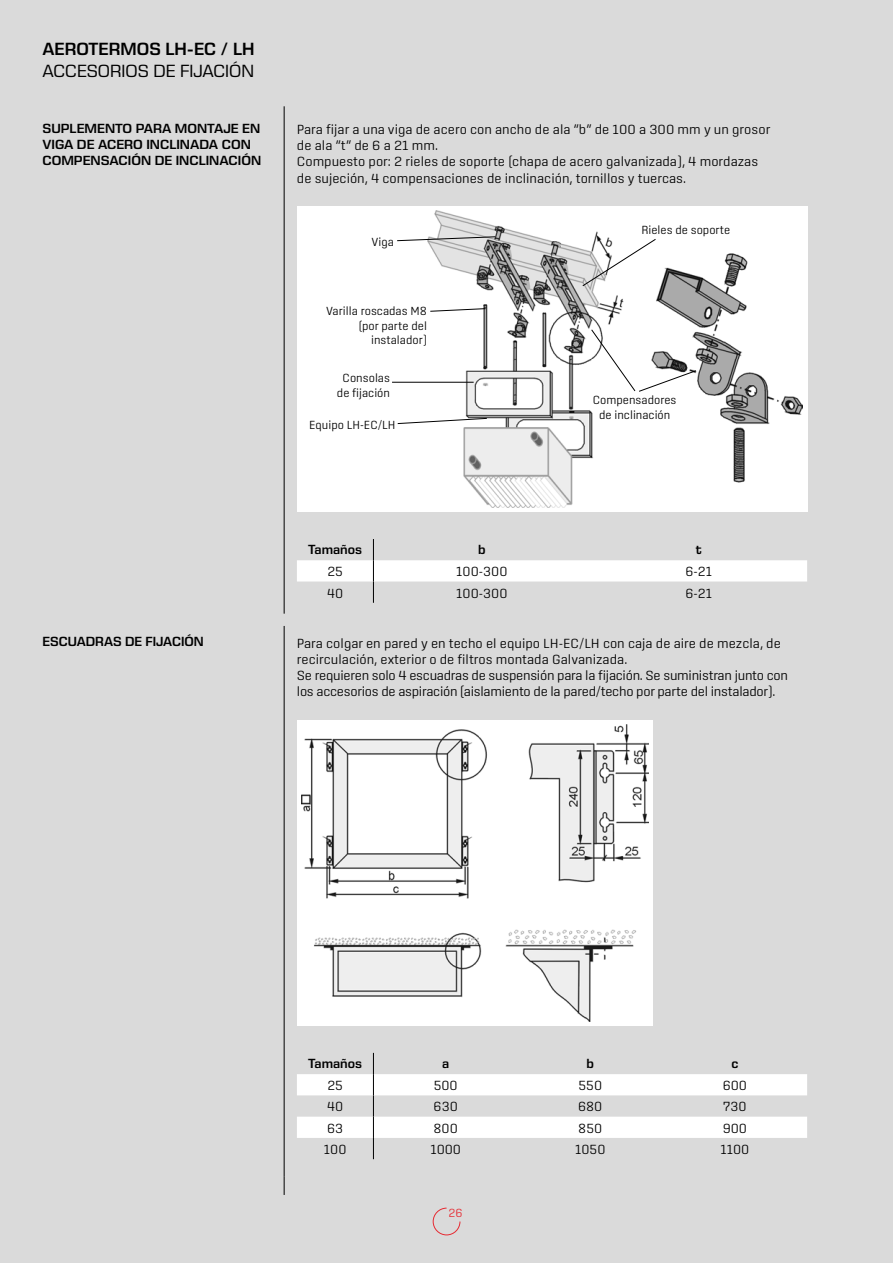
<style>
.page{position:relative;width:893px;height:1263px;background:#dadada}
.page>*{position:absolute;margin:0;border:0;box-sizing:border-box;transform-origin:0 0}
.t1{font:18px "Eurostile Next LT Pro";color:#000}
.t2{font:600 18px "Eurostile Next LT Pro";color:#000}
.t3{font:300 13.5px/16.2px "Center";color:#000}
.t4{font:300 13.5px/16.2px "Center";letter-spacing:-.02em;color:#000}
.t5{font:600 13.5px/16.2px "Eurostile Next LT Pro";color:#000}
.t6{font:300 12px/14.4px "Center";color:#000;text-align:center}
.t7{font:300 12px "Center";color:#e62a32}
</style>
<div class="page">
<svg style="left:432px;top:1207px;width:29px;height:29px"></svg>
<hr style="left:284px;top:106px;width:1px;height:508px;background:#000">
<hr style="left:284px;top:626px;width:1px;height:550px;background:#000">
<svg style="left:284px;top:1176px;width:1px;height:19px"></svg>
<div style="left:297px;top:207px;width:510px;height:305px;background:#fff"></div>
<img style="left:428px;top:211px;width:375px;height:296px">
<svg style="left:591px;top:329px;width:106px;height:63px"></svg>
<svg style="left:582px;top:238px;width:74px;height:49px"></svg>
<svg style="left:397px;top:236px;width:99px;height:5px"></svg>
<hr style="left:392px;top:382px;width:82px;height:1px;background:#000">
<svg style="left:397px;top:418px;width:91px;height:6px"></svg>
<svg style="left:429px;top:308px;width:57px;height:4px"></svg>
<svg style="left:297px;top:539px;width:510px;height:64px"></svg>
<div style="left:297px;top:720px;width:356px;height:305px;background:#fff"></div>
<img style="left:301px;top:724px;width:348px;height:297px">
<svg style="left:297px;top:1053px;width:510px;height:106px"></svg>
<h1 class="t2" style="left:43px;top:39px;width:213px">AEROTERMOS LH-EC / LH</h1>
<h1 class="t1" style="left:43px;top:61px;width:213px">ACCESORIOS DE FIJACIÓN</h1>
<p class="t5" style="left:43px;top:120px;width:220px">SUPLEMENTO PARA MONTAJE EN<br>VIGA DE ACERO INCLINADA CON<br>COMPENSACIÓN DE INCLINACIÓN</p>
<p class="t3" style="left:297px;top:121px;width:475px">Para fijar a una viga de acero con ancho de ala “b” de 100 a 300 mm y un grosor de ala “t” de 6 a 21 mm.<br>Compuesto por: 2 rieles de soporte (chapa de acero galvanizada), 4 mordazas de sujeción, 4 compensaciones de inclinación, tornillos y tuercas.</p>
<p class="t6" style="left:641px;top:222px;width:91px">Rieles de soporte</p>
<p class="t6" style="left:371px;top:234px;width:24px">Viga</p>
<p class="t6" style="left:326px;top:304px;width:102px;text-align:right">Varilla roscadas M8 (por parte del instalador)</p>
<p class="t6" style="left:337px;top:371px;width:55px">Consolas de fijación</p>
<p class="t6" style="left:309px;top:418px;width:88px">Equipo LH-EC/LH</p>
<p class="t6" style="left:593px;top:393px;width:85px">Compensadores de inclinación</p>
<p class="t5" style="left:308px;top:542px;width:55px">Tamaños</p>
<p class="t5" style="left:478px;top:542px;width:9px">b</p>
<p class="t5" style="left:696px;top:542px;width:7px">t</p>
<p class="t3" style="left:327px;top:563px;width:17px">25</p>
<p class="t3" style="left:456px;top:563px;width:53px">100-300</p>
<p class="t3" style="left:685px;top:563px;width:28px">6-21</p>
<p class="t3" style="left:327px;top:585px;width:18px">40</p>
<p class="t3" style="left:456px;top:585px;width:53px">100-300</p>
<p class="t3" style="left:685px;top:585px;width:28px">6-21</p>
<p class="t5" style="left:43px;top:634px;width:163px">ESCUADRAS DE FIJACIÓN</p>
<p class="t4" style="left:297px;top:635px;width:493px">Para colgar en pared y en techo el equipo LH-EC/LH con caja de aire de mezcla, de recirculación, exterior o de filtros montada Galvanizada.<br>Se requieren solo 4 escuadras de suspensión para la fijación. Se suministran junto con los accesorios de aspiración (aislamiento de la pared/techo por parte del instalador).</p>
<p class="t5" style="left:308px;top:1056px;width:55px">Tamaños</p>
<p class="t5" style="left:442px;top:1056px;width:9px">a</p>
<p class="t5" style="left:586px;top:1056px;width:9px">b</p>
<p class="t5" style="left:731px;top:1056px;width:9px">c</p>
<p class="t3" style="left:327px;top:1077px;width:17px">25</p>
<p class="t3" style="left:434px;top:1077px;width:26px">500</p>
<p class="t3" style="left:578px;top:1077px;width:25px">550</p>
<p class="t3" style="left:723px;top:1077px;width:26px">600</p>
<p class="t3" style="left:327px;top:1098px;width:18px">40</p>
<p class="t3" style="left:434px;top:1098px;width:26px">630</p>
<p class="t3" style="left:578px;top:1098px;width:26px">680</p>
<p class="t3" style="left:723px;top:1098px;width:25px">730</p>
<p class="t3" style="left:327px;top:1120px;width:18px">63</p>
<p class="t3" style="left:434px;top:1120px;width:26px">800</p>
<p class="t3" style="left:578px;top:1120px;width:26px">850</p>
<p class="t3" style="left:723px;top:1120px;width:26px">900</p>
<p class="t3" style="left:324px;top:1141px;width:24px">100</p>
<p class="t3" style="left:430px;top:1141px;width:32px">1000</p>
<p class="t3" style="left:575px;top:1141px;width:32px">1050</p>
<p class="t3" style="left:720px;top:1141px;width:30px">1100</p>
<p class="t7" style="left:449px;top:1206px;width:16px">26</p>
</div>
